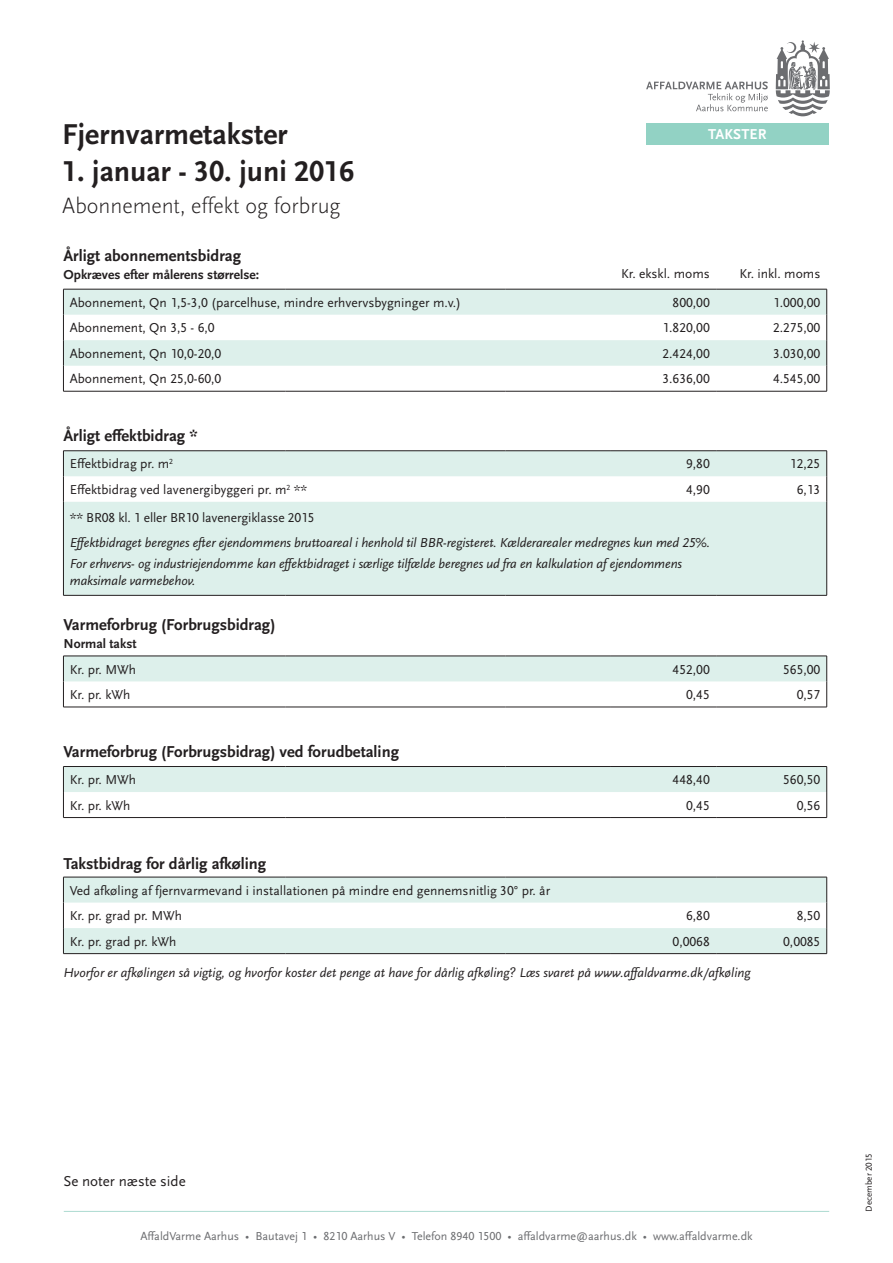
<style>
.page{position:relative;width:893px;height:1263px;background:#fff}
.page>*{position:absolute;margin:0;border:0;box-sizing:border-box;transform-origin:0 0}
.t1{font:700 30px "Scala Sans OT";color:#231f20}
.t2{font:300 22.5px "Scala Sans OT";color:#231f20}
.Tabel_overskrift{font:700 16.5px "Scala Sans OT";color:#231f20}
.t3{font:15px "Scala Sans OT";color:#231f20}
.t4{font:700 15px "Scala Sans OT";letter-spacing:.01em;color:#fff}
.Tabel_brødtekst_højr{font:italic 13.5px "Scala Sans OT";letter-spacing:-.01em;color:#231f20}
.Tabel_brødtekst{font:13.5px "Scala Sans OT";color:#231f20}
.Tabel_brødtekst_højr-2{font:13.5px "Scala Sans OT";color:#231f20}
.Tabel_fed_brødtekst{font:700 13.5px "Scala Sans OT";color:#231f20}
.t5{font:12px "Scala Sans OT";color:#6c6d70}
.t6{font:9px "Scala Sans OT";color:#231f20}
</style>
<div class="page">
<svg style="left:64px;top:290px;width:762px;height:663px"></svg>
<svg style="left:63px;top:451px;width:764px;height:451px"></svg>
<hr style="left:63px;top:766px;width:223px;height:1px;background:#231f20">
<hr style="left:286px;top:766px;width:220px;height:1px;background:#231f20">
<hr style="left:506px;top:766px;width:105px;height:1px;background:#231f20">
<hr style="left:611px;top:766px;width:105px;height:1px;background:#231f20">
<hr style="left:716px;top:766px;width:111px;height:1px;background:#231f20">
<hr style="left:63px;top:877px;width:223px;height:1px;background:#231f20">
<hr style="left:286px;top:877px;width:220px;height:1px;background:#231f20">
<hr style="left:506px;top:877px;width:105px;height:1px;background:#231f20">
<hr style="left:611px;top:877px;width:105px;height:1px;background:#231f20">
<hr style="left:716px;top:877px;width:111px;height:1px;background:#231f20">
<svg style="left:63px;top:766px;width:1px;height:51px"></svg>
<svg style="left:826px;top:766px;width:1px;height:51px"></svg>
<hr style="left:63px;top:817px;width:223px;height:1px;background:#231f20">
<hr style="left:286px;top:817px;width:220px;height:1px;background:#231f20">
<hr style="left:506px;top:817px;width:105px;height:1px;background:#231f20">
<hr style="left:611px;top:817px;width:105px;height:1px;background:#231f20">
<hr style="left:716px;top:817px;width:111px;height:1px;background:#231f20">
<hr style="left:63px;top:656px;width:223px;height:1px;background:#231f20">
<hr style="left:286px;top:656px;width:220px;height:1px;background:#231f20">
<hr style="left:506px;top:656px;width:105px;height:1px;background:#231f20">
<hr style="left:611px;top:656px;width:105px;height:1px;background:#231f20">
<hr style="left:716px;top:656px;width:111px;height:1px;background:#231f20">
<svg style="left:63px;top:657px;width:1px;height:50px"></svg>
<svg style="left:826px;top:656px;width:1px;height:51px"></svg>
<hr style="left:63px;top:707px;width:223px;height:1px;background:#231f20">
<hr style="left:286px;top:707px;width:220px;height:1px;background:#231f20">
<hr style="left:506px;top:707px;width:105px;height:1px;background:#231f20">
<hr style="left:611px;top:707px;width:105px;height:1px;background:#231f20">
<hr style="left:716px;top:707px;width:111px;height:1px;background:#231f20">
<hr style="left:63px;top:450px;width:223px;height:1px;background:#231f20">
<hr style="left:286px;top:450px;width:220px;height:1px;background:#231f20">
<hr style="left:506px;top:450px;width:105px;height:1px;background:#231f20">
<hr style="left:611px;top:450px;width:105px;height:1px;background:#231f20">
<hr style="left:716px;top:450px;width:111px;height:1px;background:#231f20">
<svg style="left:63px;top:451px;width:1px;height:51px"></svg>
<svg style="left:826px;top:451px;width:1px;height:51px"></svg>
<hr style="left:63px;top:502px;width:1px;height:93px;background:#231f20">
<hr style="left:826px;top:502px;width:1px;height:93px;background:#231f20">
<hr style="left:63px;top:595px;width:223px;height:1px;background:#231f20">
<hr style="left:286px;top:595px;width:220px;height:1px;background:#231f20">
<hr style="left:506px;top:595px;width:105px;height:1px;background:#231f20">
<hr style="left:611px;top:595px;width:105px;height:1px;background:#231f20">
<hr style="left:716px;top:595px;width:111px;height:1px;background:#231f20">
<hr style="left:63px;top:289px;width:223px;height:1px;background:#231f20">
<hr style="left:286px;top:289px;width:220px;height:1px;background:#231f20">
<hr style="left:506px;top:289px;width:105px;height:1px;background:#231f20">
<hr style="left:611px;top:289px;width:105px;height:1px;background:#231f20">
<hr style="left:716px;top:289px;width:111px;height:1px;background:#231f20">
<svg style="left:63px;top:289px;width:1px;height:102px"></svg>
<svg style="left:826px;top:289px;width:1px;height:102px"></svg>
<hr style="left:63px;top:391px;width:223px;height:1px;background:#231f20">
<hr style="left:286px;top:391px;width:220px;height:1px;background:#231f20">
<hr style="left:506px;top:391px;width:105px;height:1px;background:#231f20">
<hr style="left:611px;top:391px;width:105px;height:1px;background:#231f20">
<hr style="left:716px;top:391px;width:111px;height:1px;background:#231f20">
<svg style="left:63px;top:877px;width:1px;height:76px"></svg>
<svg style="left:826px;top:877px;width:1px;height:76px"></svg>
<hr style="left:63px;top:953px;width:223px;height:1px;background:#231f20">
<hr style="left:286px;top:953px;width:220px;height:1px;background:#231f20">
<hr style="left:506px;top:953px;width:105px;height:1px;background:#231f20">
<hr style="left:611px;top:953px;width:105px;height:1px;background:#231f20">
<hr style="left:716px;top:953px;width:111px;height:1px;background:#231f20">
<hr style="left:64px;top:1211px;width:765px;height:1px;background:#b1ddd3">
<div style="left:646px;top:123px;width:182px;height:22px;background:#92d2c4"></div>
<svg style="left:776px;top:40px;width:54px;height:76px"></svg>
<svg style="left:646px;top:82px;width:122px;height:29px"></svg>
<p class="t1" style="left:62px;top:117px;width:227px">Fjernvarmetakster</p>
<p class="t4" style="left:708px;top:126px;width:60px">TAKSTER</p>
<p class="t1" style="left:62px;top:155px;width:294px">1. januar - 30. juni 2016</p>
<p class="t2" style="left:62px;top:193px;width:280px">Abonnement, effekt og forbrug</p>
<p class="Tabel_overskrift" style="left:63px;top:246px;width:179px">Årligt abonnementsbidrag</p>
<p class="Tabel_fed_brødtekst" style="left:63px;top:267px;width:197px">Opkræves efter målerens størrelse:</p>
<p class="Tabel_brødtekst_højr-2" style="left:621px;top:266px;width:90px">Kr. ekskl. moms</p>
<p class="Tabel_brødtekst_højr-2" style="left:739px;top:266px;width:82px">Kr. inkl. moms</p>
<p class="Tabel_brødtekst" style="left:70px;top:295px;width:393px">Abonnement, Qn 1,5-3,0 (parcelhuse, mindre erhvervsbygninger m.v.)</p>
<p class="Tabel_brødtekst_højr-2" style="left:673px;top:295px;width:39px">800,00</p>
<p class="Tabel_brødtekst_højr-2" style="left:773px;top:295px;width:49px">1.000,00</p>
<p class="Tabel_brødtekst" style="left:70px;top:321px;width:146px">Abonnement, Qn 3,5 - 6,0</p>
<p class="Tabel_brødtekst_højr-2" style="left:662px;top:321px;width:49px">1.820,00</p>
<p class="Tabel_brødtekst_højr-2" style="left:773px;top:321px;width:49px">2.275,00</p>
<p class="Tabel_brødtekst" style="left:70px;top:346px;width:153px">Abonnement, Qn 10,0-20,0</p>
<p class="Tabel_brødtekst_højr-2" style="left:662px;top:346px;width:49px">2.424,00</p>
<p class="Tabel_brødtekst_højr-2" style="left:773px;top:346px;width:49px">3.030,00</p>
<p class="Tabel_brødtekst" style="left:70px;top:372px;width:153px">Abonnement, Qn 25,0-60,0</p>
<p class="Tabel_brødtekst_højr-2" style="left:662px;top:372px;width:49px">3.636,00</p>
<p class="Tabel_brødtekst_højr-2" style="left:773px;top:372px;width:49px">4.545,00</p>
<p class="Tabel_overskrift" style="left:63px;top:426px;width:136px">Årligt effektbidrag *</p>
<p class="Tabel_brødtekst" style="left:70px;top:457px;width:105px">Effektbidrag pr. m<sup>2</sup></p>
<p class="Tabel_brødtekst_højr-2" style="left:686px;top:457px;width:25px">9,80</p>
<p class="Tabel_brødtekst_højr-2" style="left:790px;top:457px;width:32px">12,25</p>
<p class="Tabel_brødtekst" style="left:70px;top:482px;width:239px">Effektbidrag ved lavenergibyggeri pr. m<sup>2</sup> **</p>
<p class="Tabel_brødtekst_højr-2" style="left:686px;top:482px;width:25px">4,90</p>
<p class="Tabel_brødtekst_højr-2" style="left:797px;top:482px;width:25px">6,13</p>
<p class="Tabel_brødtekst_højr-2" style="left:70px;top:511px;width:246px">** BR08 kl. 1 eller BR10 lavenergiklasse 2015</p>
<p class="Tabel_brødtekst_højr" style="left:70px;top:536px;width:642px">Effektbidraget beregnes efter ejendommens bruttoareal i henhold til BBR-registeret. Kælderarealer medregnes kun med 25%.</p>
<p class="Tabel_brødtekst_højr" style="left:70px;top:556px;width:614px">For erhvervs- og industriejendomme kan effektbidraget i særlige tilfælde beregnes ud fra en kalkulation af ejendommens</p>
<p class="Tabel_brødtekst_højr" style="left:70px;top:573px;width:127px">maksimale varmebehov.</p>
<p class="Tabel_overskrift" style="left:63px;top:615px;width:213px">Varmeforbrug (Forbrugsbidrag)</p>
<p class="Tabel_fed_brødtekst" style="left:63px;top:636px;width:75px">Normal takst</p>
<p class="Tabel_brødtekst" style="left:70px;top:662px;width:68px">Kr. pr. MWh</p>
<p class="Tabel_brødtekst_højr-2" style="left:673px;top:662px;width:39px">452,00</p>
<p class="Tabel_brødtekst_højr-2" style="left:783px;top:662px;width:39px">565,00</p>
<p class="Tabel_brødtekst" style="left:70px;top:687px;width:62px">Kr. pr. kWh</p>
<p class="Tabel_brødtekst_højr-2" style="left:686px;top:687px;width:25px">0,45</p>
<p class="Tabel_brødtekst_højr-2" style="left:797px;top:687px;width:25px">0,57</p>
<p class="Tabel_overskrift" style="left:63px;top:742px;width:337px">Varmeforbrug (Forbrugsbidrag) ved forudbetaling</p>
<p class="Tabel_brødtekst" style="left:70px;top:772px;width:68px">Kr. pr. MWh</p>
<p class="Tabel_brødtekst_højr-2" style="left:673px;top:772px;width:39px">448,40</p>
<p class="Tabel_brødtekst_højr-2" style="left:783px;top:772px;width:39px">560,50</p>
<p class="Tabel_brødtekst" style="left:70px;top:798px;width:62px">Kr. pr. kWh</p>
<p class="Tabel_brødtekst_højr-2" style="left:686px;top:798px;width:25px">0,45</p>
<p class="Tabel_brødtekst_højr-2" style="left:797px;top:798px;width:25px">0,56</p>
<p class="Tabel_overskrift" style="left:63px;top:855px;width:204px">Takstbidrag for dårlig afkøling</p>
<p class="Tabel_brødtekst" style="left:70px;top:883px;width:482px">Ved afkøling af fjernvarmevand i installationen på mindre end gennemsnitlig 30° pr. år</p>
<p class="Tabel_brødtekst" style="left:70px;top:908px;width:114px">Kr. pr. grad pr. MWh</p>
<p class="Tabel_brødtekst_højr-2" style="left:686px;top:908px;width:25px">6,80</p>
<p class="Tabel_brødtekst_højr-2" style="left:797px;top:908px;width:25px">8,50</p>
<p class="Tabel_brødtekst" style="left:70px;top:934px;width:108px">Kr. pr. grad pr. kWh</p>
<p class="Tabel_brødtekst_højr-2" style="left:673px;top:934px;width:39px">0,0068</p>
<p class="Tabel_brødtekst_højr-2" style="left:783px;top:934px;width:39px">0,0085</p>
<p class="Tabel_brødtekst_højr" style="left:63px;top:965px;width:689px">Hvorfor er afkølingen så vigtig, og hvorfor koster det penge at have for dårlig afkøling? Læs svaret på www.affaldvarme.dk/afkøling</p>
<p class="t3" style="left:63px;top:1173px;width:124px">Se noter næste side</p>
<p class="t5" style="left:140px;top:1229px;width:614px">AffaldVarme Aarhus • Bautavej 1 • 8210 Aarhus V • Telefon 8940 1500 • affaldvarme@aarhus.dk • www.affaldvarme.dk</p>
<p class="t6" style="left:864px;top:1212px;width:60px;rotate:-90deg">December 2015</p>
</div>
